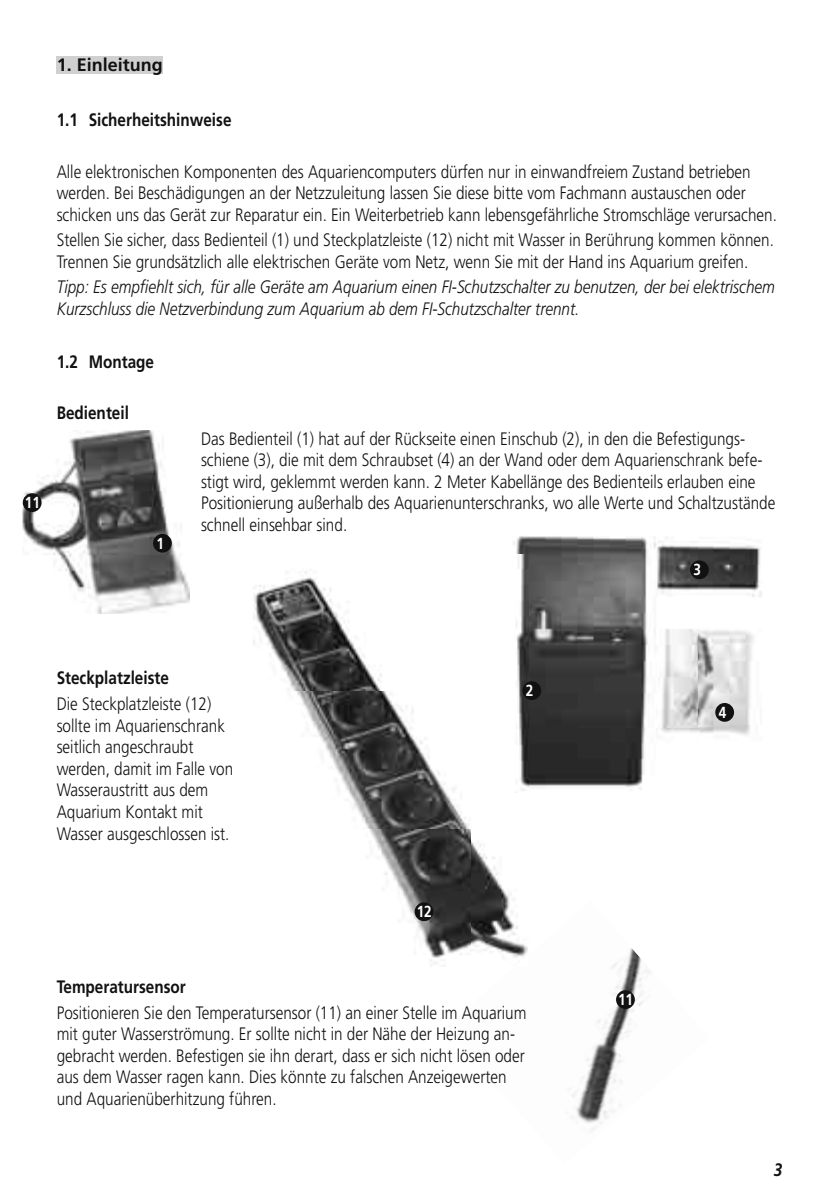
<style>
.page{position:relative;width:840px;height:1190px;background:#fff}
.page>*{position:absolute;margin:0;border:0;box-sizing:border-box;transform-origin:0 0}
.t1{font:300 18px/21.6px "Frutiger";color:#111;scale:.85 1}
.t2{font:italic 300 18px/21.6px "Frutiger";color:#111;scale:.85 1}
.t3{font:700 18px "Frutiger";color:#111;scale:.85 1}
.t4{font:700 18px "Frutiger";color:#111}
.t5{font:italic 700 18px "Frutiger";color:#111;scale:.85 1}
.t6{font:700 16px "Frutiger";color:#fff;scale:.85 1}
</style>
<div class="page">
<div style="left:57px;top:56px;width:106px;height:18px;background:#d0d0d0"></div>
<img style="left:23px;top:430px;width:167px;height:184px">
<img style="left:571px;top:948px;width:79px;height:183px">
<img style="left:253px;top:571px;width:275px;height:396px">
<img style="left:514px;top:955px;width:14px;height:12px">
<img style="left:513px;top:536px;width:249px;height:253px">
<img style="left:500px;top:555px;width:28px;height:238px">
<div style="left:153px;top:534px;width:19px;height:19px;background:#111;border-radius:50%"></div>
<div style="left:23px;top:493px;width:19px;height:19px;background:#111;border-radius:50%"></div>
<div style="left:522px;top:681px;width:19px;height:19px;background:#111;border-radius:50%"></div>
<div style="left:690px;top:560px;width:19px;height:19px;background:#111;border-radius:50%"></div>
<div style="left:715px;top:703px;width:19px;height:19px;background:#111;border-radius:50%"></div>
<div style="left:415px;top:902px;width:18px;height:19px;background:#111;border-radius:50%"></div>
<div style="left:616px;top:990px;width:19px;height:19px;background:#111;border-radius:50%"></div>
<p class="t6" style="left:25px;top:496px;width:19px">11</p>
<p class="t4" style="left:57px;top:57px;width:108px">1. Einleitung</p>
<p class="t3" style="left:57px;top:113px;width:207px">1.1 Sicherheitshinweise</p>
<p class="t1" style="left:57px;top:162px;width:849px">Alle elektronischen Komponenten des Aquariencomputers dürfen nur in einwandfreiem Zustand betrieben werden. Bei Beschädigungen an der Netzzuleitung lassen Sie diese bitte vom Fachmann austauschen oder schicken uns das Gerät zur Reparatur ein. Ein Weiterbetrieb kann lebensgefährliche Stromschläge verursachen.</p>
<p class="t1" style="left:57px;top:231px;width:845px">Stellen Sie sicher, dass Bedienteil (1) und Steckplatzleiste (12) nicht mit Wasser in Berührung kommen können.<br>Trennen Sie grundsätzlich alle elektrischen Geräte vom Netz, wenn Sie mit der Hand ins Aquarium greifen.</p>
<p class="t2" style="left:57px;top:278px;width:846px">Tipp: Es empfiehlt sich, für alle Geräte am Aquarium einen FI-Schutzschalter zu benutzen, der bei elektrischem<br>Kurzschluss die Netzverbindung zum Aquarium ab dem FI-Schutzschalter trennt.</p>
<p class="t3" style="left:57px;top:354px;width:116px">1.2 Montage</p>
<p class="t3" style="left:57px;top:406px;width:87px">Bedienteil</p>
<p class="t1" style="left:201px;top:429px;width:677px">Das Bedienteil (1) hat auf der Rückseite einen Einschub (2), in den die Befestigungs&shy;schiene (3), die mit dem Schraubset (4) an der Wand oder dem Aquarienschrank befe&shy;stigt wird, geklemmt werden kann. 2 Meter Kabellänge des Bedienteils erlauben eine Positionierung außerhalb des Aquarienunterschranks, wo alle Werte und Schaltzustände schnell einsehbar sind.</p>
<p class="t6" style="left:156px;top:537px;width:10px">1</p>
<p class="t6" style="left:693px;top:563px;width:10px">3</p>
<p class="t3" style="left:57px;top:671px;width:134px">Steckplatzleiste</p>
<p class="t1" style="left:57px;top:694px;width:209px">Die Steckplatzleiste (12) sollte im Aquarienschrank seitlich angeschraubt werden, damit im Falle von<br>Wasseraustritt aus dem<br>Aquarium Kontakt mit<br>Wasser ausgeschlossen ist.</p>
<p class="t6" style="left:417px;top:905px;width:19px">12</p>
<p class="t6" style="left:526px;top:684px;width:10px">2</p>
<p class="t3" style="left:57px;top:979px;width:154px">Temperatursensor</p>
<p class="t1" style="left:57px;top:1003px;width:554px">Positionieren Sie den Temperatursensor (11) an einer Stelle im Aquarium mit guter Wasserströmung. Er sollte nicht in der Nähe der Heizung an&shy;gebracht werden. Befestigen sie ihn derart, dass er sich nicht lösen oder aus dem Wasser ragen kann. Dies könnte zu falschen Anzeigewerten und Aquarienüberhitzung führen.</p>
<p class="t6" style="left:618px;top:993px;width:19px">11</p>
<p class="t6" style="left:719px;top:706px;width:10px">4</p>
<p class="t5" style="left:774px;top:1163px;width:12px">3</p>
</div>
